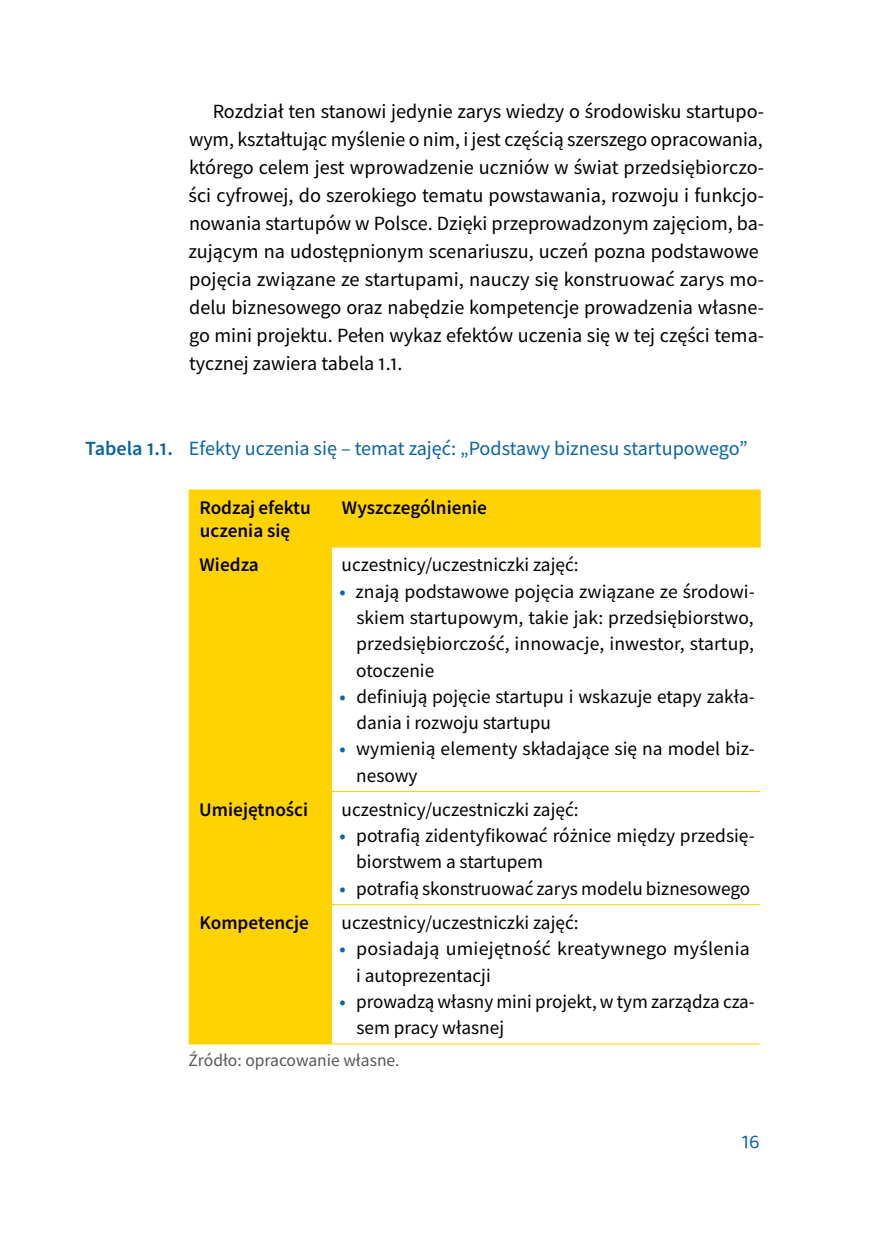
<style>
.page{position:relative;width:874px;height:1241px;background:#fff}
.page>*{position:absolute;margin:0;border:0;box-sizing:border-box;transform-origin:0 0}
.t1{font:20.12px/28px "Source Sans Pro";color:#000}
.t2{font:20.12px "Source Sans Pro";color:#0964a2}
.t3{font:600 20.12px "Source Sans Pro";color:#0964a2}
.t4{font:19.25px/26.2px "Source Sans Pro";color:#000}
.t5{font:600 19.25px/22.8px "Source Sans Pro";color:#000}
.t6{font:19.25px/26.2px "Source Sans Pro";color:#000;scale:1.04 1}
.t7{font:19.25px "Baloo 2";color:#0964a2}
.t8{font:17.5px "Source Sans Pro";color:#575756}
.s1{font-weight:600;color:#0964a2}
</style>
<div class="page">
<svg style="left:190px;top:490px;width:569px;height:553px"></svg>
<hr style="left:189px;top:791px;width:142px;height:1px;background:#ffd301">
<hr style="left:331px;top:791px;width:428px;height:1px;background:#ffd301">
<hr style="left:189px;top:904px;width:142px;height:1px;background:#ffd301">
<hr style="left:331px;top:904px;width:428px;height:1px;background:#ffd301">
<hr style="left:331px;top:490px;width:1px;height:56px;background:#ffd301">
<hr style="left:189px;top:547px;width:1px;height:244px;background:#ffd301">
<hr style="left:331px;top:547px;width:1px;height:244px;background:#ffd301">
<hr style="left:189px;top:791px;width:1px;height:113px;background:#ffd301">
<hr style="left:331px;top:791px;width:1px;height:113px;background:#ffd301">
<hr style="left:189px;top:904px;width:1px;height:139px;background:#ffd301">
<hr style="left:331px;top:904px;width:1px;height:139px;background:#ffd301">
<hr style="left:189px;top:1043px;width:142px;height:1px;background:#ffd301">
<hr style="left:331px;top:1043px;width:428px;height:1px;background:#ffd301">
<hr style="left:189px;top:489px;width:142px;height:1px;background:#ffd301">
<hr style="left:189px;top:490px;width:1px;height:56px;background:#ffd301">
<hr style="left:331px;top:489px;width:429px;height:1px;background:#ffd301">
<hr style="left:759px;top:490px;width:1px;height:56px;background:#ffd301">
<hr style="left:189px;top:546px;width:142px;height:1px;background:#ffd301">
<hr style="left:331px;top:546px;width:429px;height:1px;background:#ffd301">
<p class="t1" style="left:188px;top:97px;width:577px;text-indent:24px">Rozdział ten stanowi jedynie zarys wiedzy o środowisku startupo&shy;wym, kształtując myślenie o nim, i jest częścią szerszego opracowania, którego celem jest wprowadzenie uczniów w świat przedsiębiorczo&shy;ści cyfrowej, do szerokiego tematu powstawania, rozwoju i funkcjo&shy;nowania startupów w Polsce. Dzięki przeprowadzonym zajęciom, ba&shy;zującym na udostępnionym scenariuszu, uczeń pozna podstawowe pojęcia związane ze startupami, nauczy się konstruować zarys mo&shy;delu biznesowego oraz nabędzie kompetencje prowadzenia własne&shy;go mini projektu. Pełen wykaz efektów uczenia się w tej części tema&shy;tycznej zawiera tabela 1.1.</p>
<p class="t3" style="left:85px;top:434px;width:89px">Tabela 1.1.</p>
<p class="t2" style="left:189px;top:435px;width:560px">Efekty uczenia się – temat zajęć: „Podstawy biznesu startupowego”</p>
<p class="t5" style="left:199px;top:496px;width:113px">Rodzaj efektu uczenia się</p>
<p class="t5" style="left:342px;top:496px;width:147px">Wyszczególnienie</p>
<p class="t5" style="left:199px;top:553px;width:61px">Wiedza</p>
<p class="t4" style="left:341px;top:551px;width:238px">uczestnicy/uczestniczki zajęć:</p>
<p class="t4" style="left:356px;top:578px;width:400px;text-align:justify;text-indent:-17px"><span class="s1">•</span> znają podstawowe pojęcia związane ze środowi&shy;skiem startupowym, takie jak: przedsiębiorstwo, przedsiębiorczość, innowacje, inwestor, startup, otoczenie</p>
<p class="t4" style="left:356px;top:683px;width:399px;text-indent:-17px"><span class="s1">•</span> definiują pojęcie startupu i wskazuje etapy zakła&shy;dania i rozwoju startupu</p>
<p class="t4" style="left:356px;top:735px;width:398px;text-indent:-17px"><span class="s1">•</span> wymienią elementy składające się na model biz&shy;nesowy</p>
<p class="t5" style="left:199px;top:797px;width:110px">Umiejętności</p>
<p class="t4" style="left:341px;top:796px;width:238px">uczestnicy/uczestniczki zajęć:</p>
<p class="t4" style="left:356px;top:822px;width:400px;text-indent:-17px"><span class="s1">•</span> potrafią zidentyfikować różnice między przedsię&shy;biorstwem a startupem</p>
<p class="t4" style="left:339px;top:874px;width:412px"><span class="s1">•</span> potrafią skonstruować zarys modelu biznesowego</p>
<p class="t5" style="left:199px;top:910px;width:111px">Kompetencje</p>
<p class="t4" style="left:341px;top:909px;width:238px">uczestnicy/uczestniczki zajęć:</p>
<p class="t6" style="left:356px;top:935px;width:380px;text-indent:-17px"><span class="s1">•</span> posiadają umiejętność kreatywnego myślenia i autoprezentacji</p>
<p class="t4" style="left:356px;top:987px;width:399px;text-indent:-17px"><span class="s1">•</span> prowadzą własny mini projekt, w tym zarządza cza&shy;sem pracy własnej</p>
<p class="t8" style="left:188px;top:1048px;width:212px">Źródło: opracowanie własne.</p>
<p class="t7" style="left:741px;top:1128px;width:19px">16</p>
</div>
